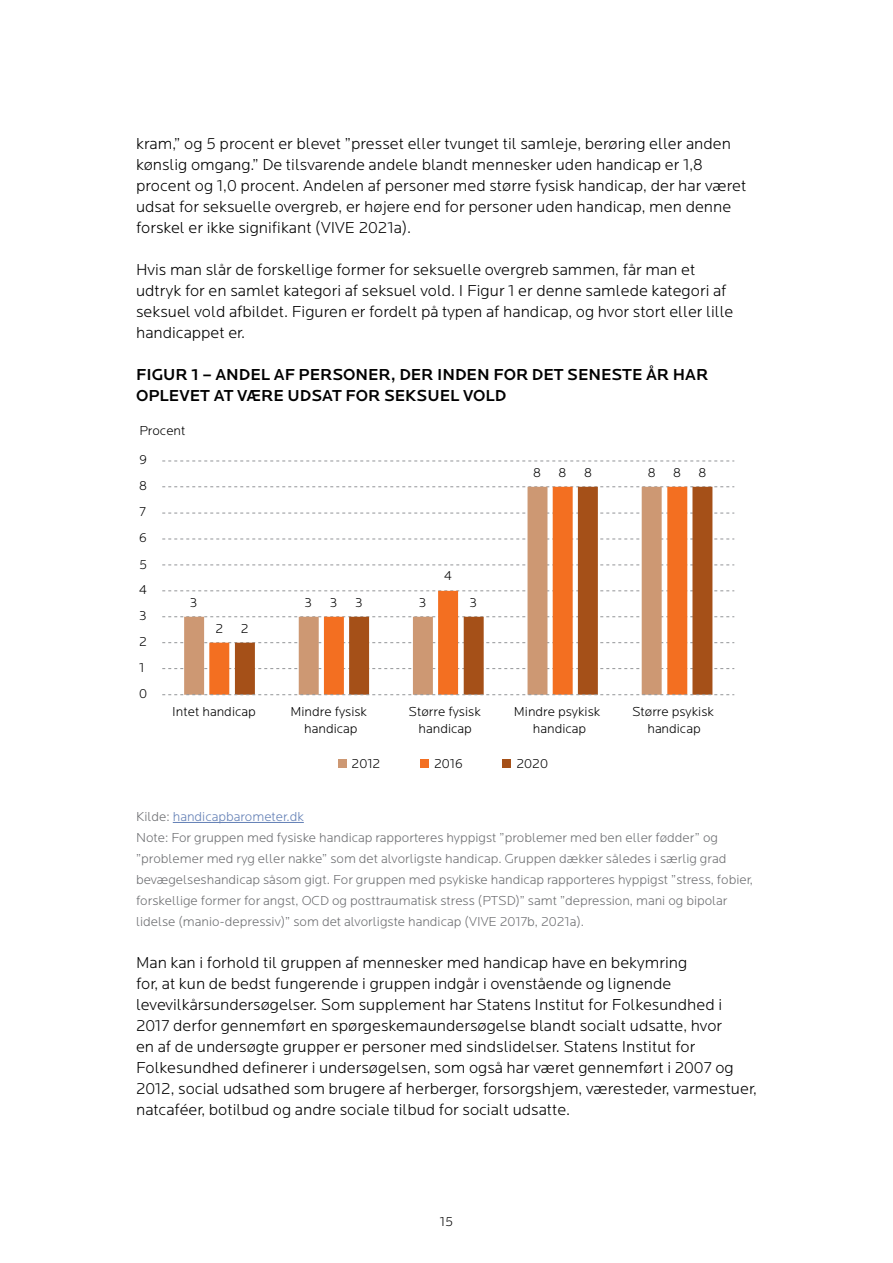
<style>
.page{position:relative;width:893px;height:1263px;background:#fff}
.page>*{position:absolute;margin:0;border:0;box-sizing:border-box;transform-origin:0 0}
.Body_text{font:300 16.5px/21px "Locator";color:#000}
.Headings_H5_-_graph_table{font:500 16.5px/21px "Locator";color:#000}
.Caption_Graph_Table_Image{font:300 13.5px/21px "Locator";color:#6d6e71}
.t1{font:300 13.5px/16.5px "Locator";color:#000;text-align:center}
.s1{color:#627fb5}
</style>
<div class="page">
<svg style="left:162px;top:668px;width:572px;height:1px"></svg>
<svg style="left:162px;top:642px;width:572px;height:1px"></svg>
<svg style="left:162px;top:616px;width:572px;height:1px"></svg>
<svg style="left:162px;top:591px;width:572px;height:1px"></svg>
<svg style="left:162px;top:565px;width:572px;height:1px"></svg>
<svg style="left:162px;top:539px;width:572px;height:1px"></svg>
<svg style="left:162px;top:513px;width:572px;height:1px"></svg>
<svg style="left:162px;top:486px;width:572px;height:1px"></svg>
<svg style="left:162px;top:461px;width:572px;height:1px"></svg>
<svg style="left:184px;top:487px;width:25px;height:207px"></svg>
<svg style="left:209px;top:487px;width:26px;height:207px"></svg>
<svg style="left:235px;top:487px;width:477px;height:207px"></svg>
<svg style="left:162px;top:694px;width:572px;height:1px"></svg>
<div style="left:338px;top:759px;width:8px;height:8px;background:#cd9873"></div>
<div style="left:420px;top:759px;width:9px;height:8px;background:#f36f21"></div>
<div style="left:503px;top:759px;width:8px;height:8px;background:#a55018"></div>
<hr style="left:173px;top:822px;width:131px;height:1px;background:#627fb5">
<p class="Body_text" style="left:136px;top:133px;width:612px">kram,” og 5 procent er blevet ”presset eller tvunget til samleje, berøring eller anden kønslig omgang.” De tilsvarende andele blandt mennesker uden handicap er 1,8 procent og 1,0 procent. Andelen af personer med større fysisk handicap, der har været udsat for seksuelle overgreb, er højere end for personer uden handicap, men denne forskel er ikke signifikant (VIVE 2021a).</p>
<p class="Body_text" style="left:136px;top:259px;width:599px">Hvis man slår de forskellige former for seksuelle overgreb sammen, får man et udtryk for en samlet kategori af seksuel vold. I Figur 1 er denne samlede kategori af seksuel vold afbildet. Figuren er fordelt på typen af handicap, og hvor stort eller lille handicappet er.</p>
<h6 class="Headings_H5_-_graph_table" style="left:136px;top:364px;width:574px">FIGUR 1 – ANDEL AF PERSONER, DER INDEN FOR DET SENESTE ÅR HAR<br>OPLEVET AT VÆRE UDSAT FOR SEKSUEL VOLD</h6>
<p class="t1" style="left:139px;top:423px;width:48px">Procent</p>
<p class="t1" style="left:139px;top:452px;width:9px">9</p>
<p class="t1" style="left:139px;top:478px;width:9px">8</p>
<p class="t1" style="left:139px;top:504px;width:8px">7</p>
<p class="t1" style="left:139px;top:530px;width:9px">6</p>
<p class="t1" style="left:139px;top:556px;width:10px">5</p>
<p class="t1" style="left:139px;top:582px;width:9px">4</p>
<p class="t1" style="left:139px;top:608px;width:9px">3</p>
<p class="t1" style="left:139px;top:634px;width:9px">2</p>
<p class="t1" style="left:139px;top:660px;width:7px">1</p>
<p class="t1" style="left:139px;top:686px;width:10px">0</p>
<p class="t1" style="left:444px;top:568px;width:9px">4</p>
<p class="t1" style="left:190px;top:594px;width:9px">3</p>
<p class="t1" style="left:304px;top:594px;width:9px">3</p>
<p class="t1" style="left:419px;top:594px;width:9px">3</p>
<p class="t1" style="left:330px;top:594px;width:9px">3</p>
<p class="t1" style="left:355px;top:594px;width:9px">3</p>
<p class="t1" style="left:470px;top:594px;width:9px">3</p>
<p class="t1" style="left:215px;top:620px;width:9px">2</p>
<p class="t1" style="left:241px;top:620px;width:9px">2</p>
<p class="t1" style="left:533px;top:464px;width:9px">8</p>
<p class="t1" style="left:648px;top:464px;width:9px">8</p>
<p class="t1" style="left:559px;top:464px;width:9px">8</p>
<p class="t1" style="left:673px;top:464px;width:9px">8</p>
<p class="t1" style="left:584px;top:464px;width:9px">8</p>
<p class="t1" style="left:698px;top:464px;width:9px">8</p>
<p class="t1" style="left:172px;top:704px;width:85px">Intet handicap</p>
<p class="t1" style="left:290px;top:704px;width:78px">Mindre fysisk handicap</p>
<p class="t1" style="left:409px;top:704px;width:74px">Større fysisk handicap</p>
<p class="t1" style="left:514px;top:704px;width:88px">Mindre psykisk handicap</p>
<p class="t1" style="left:632px;top:704px;width:83px">Større psykisk handicap</p>
<p class="t1" style="left:352px;top:755px;width:30px">2012</p>
<p class="t1" style="left:434px;top:755px;width:30px">2016</p>
<p class="t1" style="left:516px;top:755px;width:33px">2020</p>
<p class="Caption_Graph_Table_Image" style="left:136px;top:806px;width:618px">Kilde: <span class="s1">handicapbarometer.dk<br></span>Note: For gruppen med fysiske handicap rapporteres hyppigst ”problemer med ben eller fødder” og ”problemer med ryg eller nakke” som det alvorligste handicap. Gruppen dækker således i særlig grad bevægelseshandicap såsom gigt. For gruppen med psykiske handicap rapporteres hyppigst ”stress, fobier, forskellige former for angst, OCD og posttraumatisk stress (PTSD)” samt ”depression, mani og bipolar lidelse (manio-depressiv)” som det alvorligste handicap (VIVE 2017b, 2021a).</p>
<p class="Body_text" style="left:136px;top:952px;width:622px">Man kan i forhold til gruppen af mennesker med handicap have en bekymring<br>for, at kun de bedst fungerende i gruppen indgår i ovenstående og lignende levevilkårsundersøgelser. Som supplement har Statens Institut for Folkesundhed i 2017 derfor gennemført en spørgeskemaundersøgelse blandt socialt udsatte, hvor<br>en af de undersøgte grupper er personer med sindslidelser. Statens Institut for Folkesundhed definerer i undersøgelsen, som også har været gennemført i 2007 og 2012, social udsathed som brugere af herberger, forsorgshjem, væresteder, varmestuer, natcaféer, botilbud og andre sociale tilbud for socialt udsatte.</p>
<p class="t1" style="left:440px;top:1214px;width:15px">15</p>
</div>
